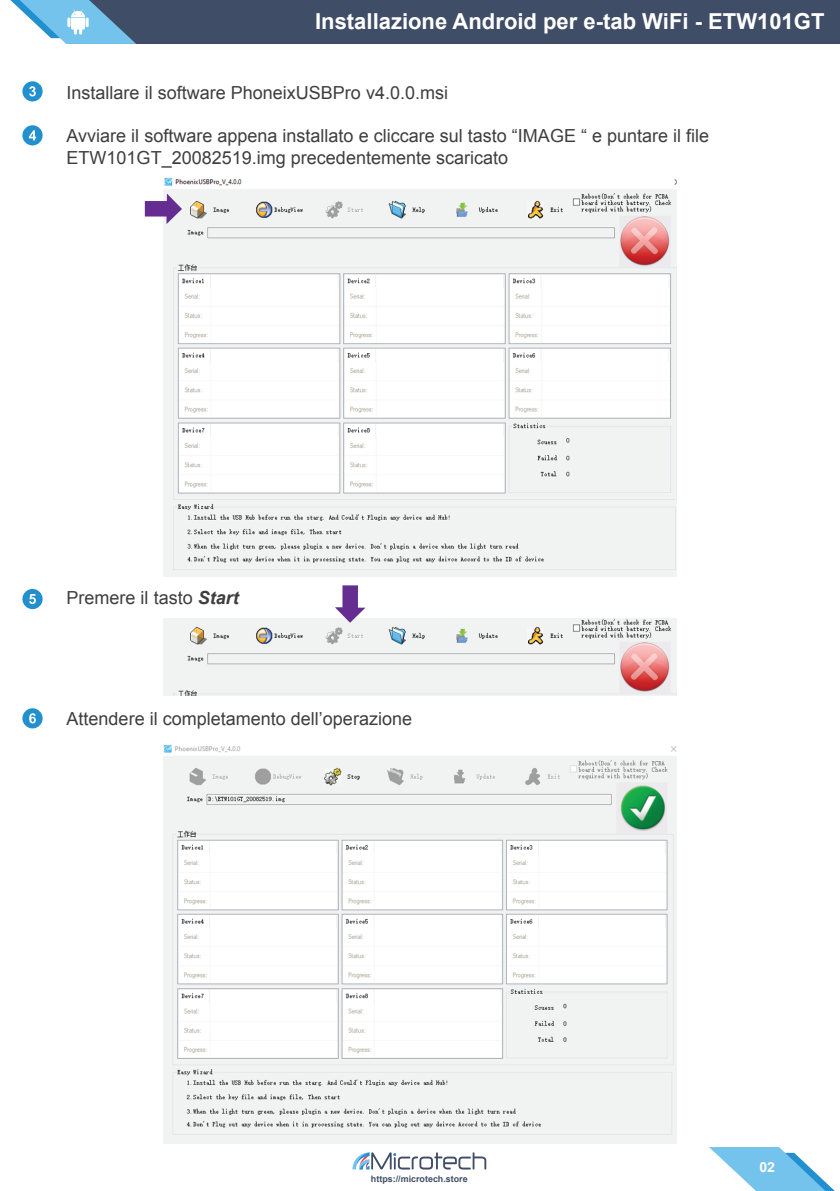
<style>
.page{position:relative;width:840px;height:1191px;background:#fff}
.page>*{position:absolute;margin:0;border:0;box-sizing:border-box;transform-origin:0 0}
.t1{font:700 22px "Arial";color:#fff}
.t2{font:18px/21.6px "Arial";color:#3e3e3f}
.t3{font:700 14px "Arial";color:#fff}
.t4{font:700 9px "Arial";color:#404d67}
.s1{font-weight:700;font-style:italic}
</style>
<div class="page">
<div style="left:68px;top:0;width:771px;height:44px;background:#404d67"></div>
<svg style="left:10px;top:0;width:126px;height:44px"></svg>
<img style="left:59px;top:7px;width:38px;height:29px">
<img style="left:163px;top:744px;width:513px;height:399px">
<div style="left:22px;top:81px;width:21px;height:20px;background:#228fce;border-radius:50%"></div>
<svg style="left:29px;top:86px;width:7px;height:10px"></svg>
<div style="left:22px;top:125px;width:21px;height:20px;background:#228fce;border-radius:50%"></div>
<svg style="left:29px;top:130px;width:7px;height:10px"></svg>
<div style="left:22px;top:589px;width:21px;height:20px;background:#228fce;border-radius:50%"></div>
<svg style="left:29px;top:594px;width:7px;height:10px"></svg>
<img style="left:163px;top:618px;width:513px;height:77px">
<img style="left:163px;top:177px;width:513px;height:399px">
<div style="left:22px;top:708px;width:21px;height:20px;background:#228fce;border-radius:50%"></div>
<svg style="left:29px;top:713px;width:7px;height:10px"></svg>
<svg style="left:709px;top:1147px;width:125px;height:44px"></svg>
<svg style="left:352px;top:1152px;width:134px;height:17px"></svg>
<svg style="left:335px;top:585px;width:30px;height:38px"></svg>
<svg style="left:144px;top:193px;width:38px;height:31px"></svg>
<p class="t1" style="left:315px;top:7px;width:510px">Installazione Android per e-tab WiFi - ETW101GT</p>
<p class="t2" style="left:66px;top:82px;width:383px">Installare il software PhoneixUSBPro v4.0.0.msi</p>
<p class="t2" style="left:66px;top:125px;width:643px">Avviare il software appena installato e cliccare sul tasto “IMAGE “ e puntare il file<br>ETW101GT_20082519.img precedentemente scaricato</p>
<p class="t2" style="left:66px;top:586px;width:174px">Premere il tasto <span class="s1">Start</span></p>
<p class="t2" style="left:66px;top:708px;width:347px">Attendere il completamento dell’operazione</p>
<p class="t4" style="left:371px;top:1173px;width:98px">https://microtech.store</p>
<p class="t3" style="left:759px;top:1158px;width:17px">02</p>
</div>
